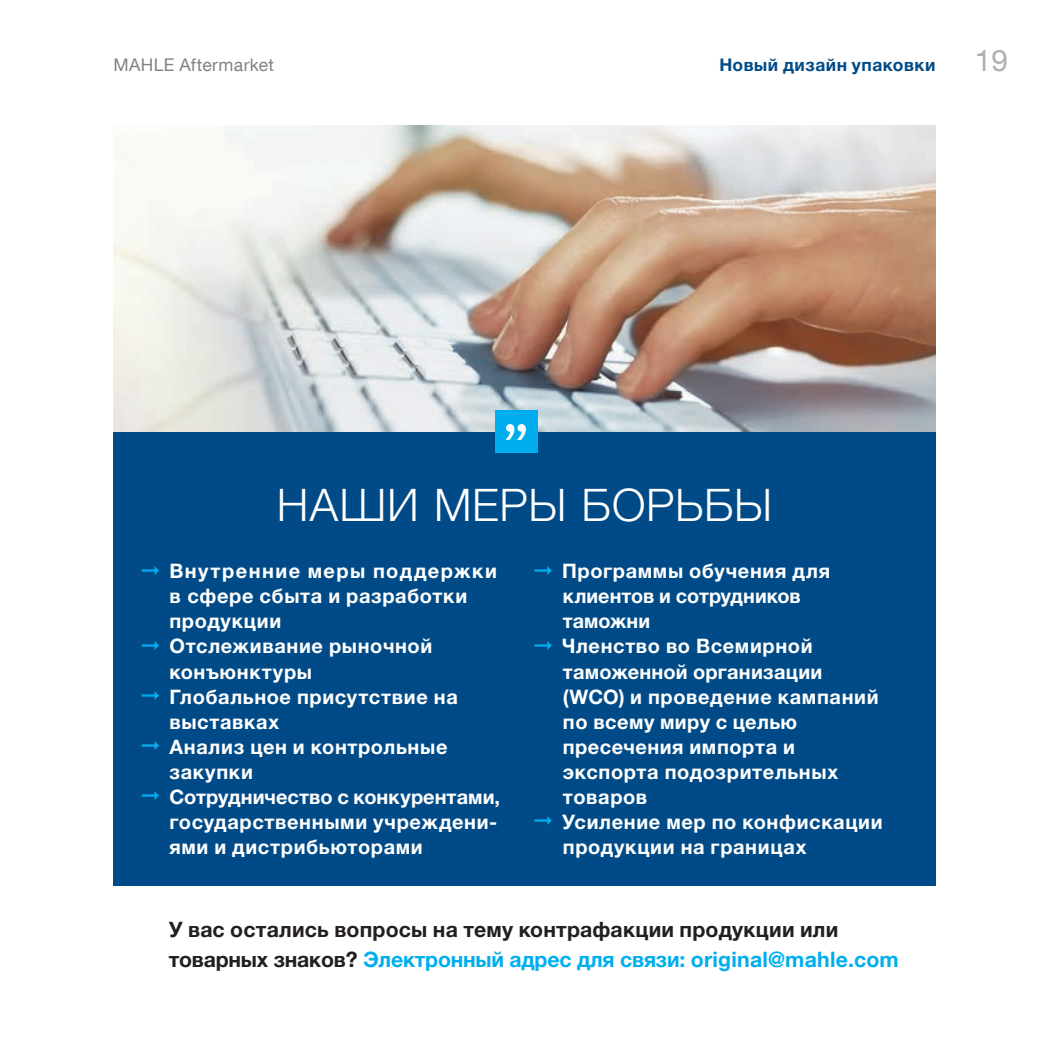
<style>
.page{position:relative;width:1049px;height:1049px;background:#fff}
.page>*{position:absolute;margin:0;border:0;box-sizing:border-box;transform-origin:0 0}
.t1{font:300 45px "Helvetica Neue LTW1 G";letter-spacing:.015em;color:#fff}
.t2{font:30px "Helvetica Neue LT Com";color:#b0b1b5}
.t3{font:700 21.25px/30px "Helvetica Neue LTW1 G";letter-spacing:.005em;color:#231f20}
.t4{font:700 20px/25px "Helvetica Neue LTW1 G";letter-spacing:.03em;color:#fff}
.t5{font:700 17.5px "Helvetica Neue Cyr";letter-spacing:.025em;color:#004b87}
.t6{font:17.5px "Helvetica Neue LT Com";letter-spacing:.02em;color:#808285}
.s1{color:#00aeef}
.s2{font-family:"Helvetica Neue LT Com";color:#00aeef}
</style>
<div class="page">
<img style="left:113px;top:126px;width:822px;height:306px">
<div style="left:113px;top:432px;width:822px;height:454px;background:#004b87"></div>
<svg style="left:142px;top:566px;width:17px;height:9px"></svg>
<svg style="left:142px;top:641px;width:17px;height:9px"></svg>
<svg style="left:142px;top:691px;width:17px;height:9px"></svg>
<svg style="left:142px;top:741px;width:17px;height:9px"></svg>
<svg style="left:142px;top:791px;width:17px;height:9px"></svg>
<svg style="left:534px;top:566px;width:18px;height:9px"></svg>
<svg style="left:534px;top:641px;width:18px;height:9px"></svg>
<svg style="left:534px;top:816px;width:18px;height:9px"></svg>
<div style="left:495px;top:410px;width:42px;height:42px;background:#00aeef"></div>
<svg style="left:505px;top:424px;width:21px;height:16px"></svg>
<p class="t6" style="left:113px;top:54px;width:162px">MAHLE Aftermarket</p>
<p class="t5" style="left:719px;top:55px;width:218px">Новый дизайн упаковки</p>
<h2 class="t2" style="left:975px;top:42px;width:35px">19</h2>
<h1 class="t1" style="left:277px;top:478px;width:497px">НАШИ МЕРЫ БОРЬБЫ</h1>
<p class="t4" style="left:169px;top:559px;width:332px">Внутренние меры поддержки в сфере сбыта и разработки продукции<br>Отслеживание рыночной конъюнктуры<br>Глобальное присутствие на выставках<br>Анализ цен и контрольные закупки<br>Сотрудничество с конкурентами, государственными учреждени&shy;ями и дистрибьюторами</p>
<p class="t4" style="left:562px;top:559px;width:322px">Программы обучения для клиентов и сотрудников таможни<br>Членство во Всемирной таможенной организации (WCO) и проведение кампаний по всему миру с целью пресечения импорта и экспорта подозрительных товаров<br>Усиление мер по конфискации продукции на границах</p>
<p class="t3" style="left:169px;top:914px;width:732px">У вас остались вопросы на тему контрафакции продукции или товарных знаков? <span class="s1">Электронный адрес для связи:</span> <span class="s2">original@mahle.com</span></p>
</div>
